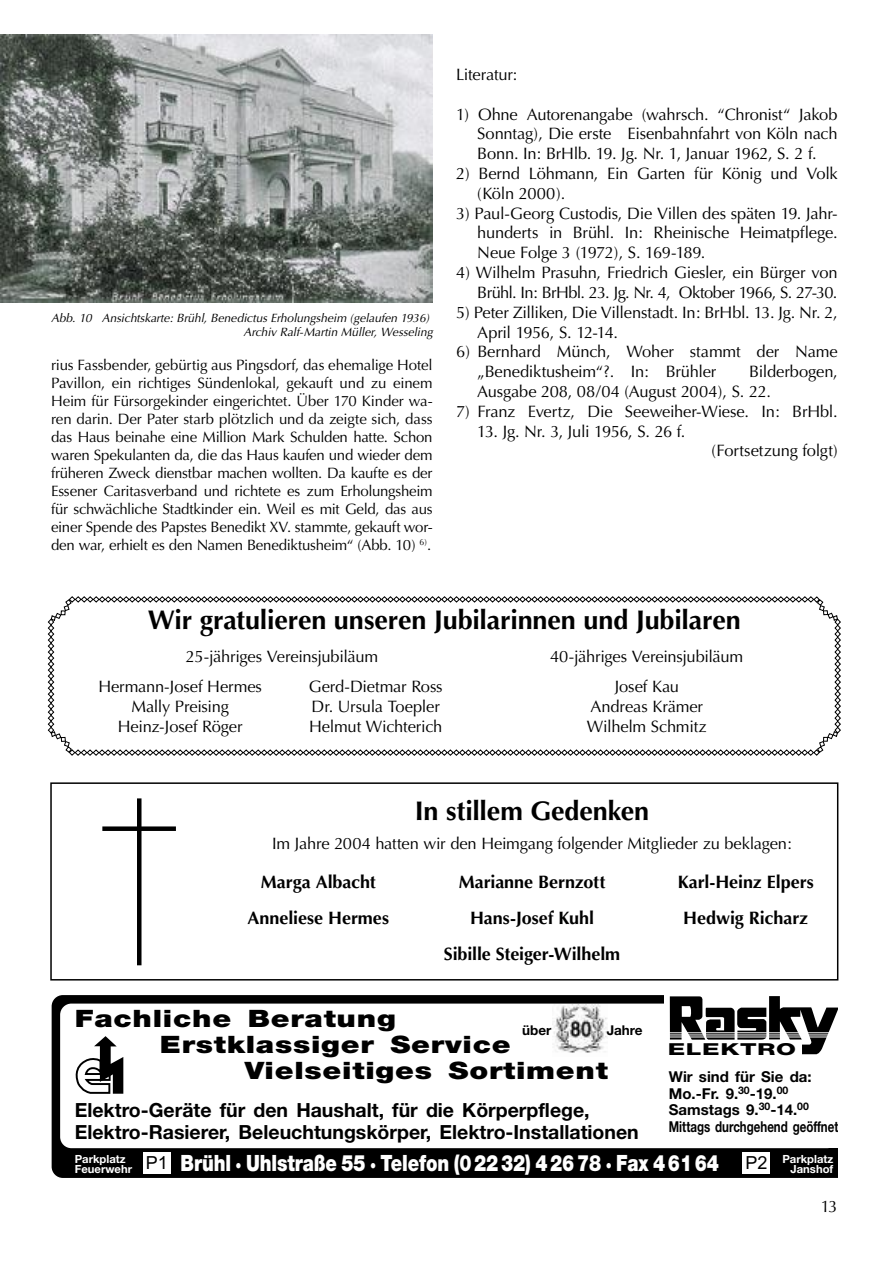
<style>
.page{position:relative;width:893px;height:1263px;background:#fff}
.page>*{position:absolute;margin:0;border:0;box-sizing:border-box;transform-origin:0 0}
.t1{font:700 27px "Optima";letter-spacing:-.005em;color:#000}
.t2{font:900 24px "Helvetica Neue";letter-spacing:.025em;color:#000;scale:1.25 1}
.t3{font:900 22.5px "Helvetica Neue";letter-spacing:-.005em;color:#fff;scale:.81 1}
.t4{font:700 19.5px/22.5px "Helvetica Neue";color:#000}
.t5{font:700 18px/36px "Optima";letter-spacing:-.005em;color:#000;text-align:center}
.t6{font:16.5px/19.8px "Optima";letter-spacing:-.015em;color:#000}
.t7{font:800 16.5px "Helvetica Neue";letter-spacing:.025em;color:#000;scale:1.55 1}
.t8{font:15px/18px "Optima";letter-spacing:-.015em;color:#000;text-align:justify}
.t9{font:700 15px/16.5px "Helvetica Neue";color:#000}
.t10{font:700 13.5px "Helvetica Neue";color:#000}
.t11{font:italic 12px/14.4px "Optima";letter-spacing:-.005em;color:#000;text-align:right}
.t12{font:700 11.25px/10.5px "Helvetica Neue";color:#fff}
.s1{font-family:"Arial";font-weight:400;font-size:18px;color:#000}
</style>
<div class="page">
<svg style="left:48px;top:596px;width:793px;height:160px"></svg>
<svg style="left:52px;top:995px;width:786px;height:183px;background:#020202"></svg>
<div style="left:60px;top:1003px;width:778px;height:145px;background:#fff;border-radius:11px"></div>
<svg style="left:75px;top:1036px;width:48px;height:58px"></svg>
<img style="left:552px;top:1004px;width:56px;height:49px">
<div style="left:664px;top:995px;width:174px;height:153px;background:#fff"></div>
<svg style="left:670px;top:996px;width:168px;height:58px"></svg>
<hr style="left:668px;top:1032px;width:164px;height:1px;background:#fff">
<hr style="left:668px;top:1034px;width:164px;height:1px;background:#fff">
<hr style="left:669px;top:1036px;width:164px;height:1px;background:#fff">
<div style="left:143px;top:1152px;width:28px;height:22px;background:#fff"></div>
<div style="left:743px;top:1152px;width:27px;height:22px;background:#fff"></div>
<img style="left:0;top:34px;width:433px;height:269px">
<div style="left:50px;top:782px;width:788px;height:198px;border:2px solid #000"></div>
<div style="left:137px;top:798px;width:5px;height:167px;background:#000"></div>
<div style="left:102px;top:826px;width:74px;height:5px;background:#000"></div>
<p class="t11" style="left:51px;top:311px;width:383px">Abb. 10 Ansichtskarte: Brühl, Benedictus Erholungsheim (gelaufen 1936)<br>Archiv Ralf-Martin Müller, Wesseling</p>
<p class="t8" style="left:51px;top:356px;width:383px">rius Fassbender, gebürtig aus Pingsdorf, das ehemalige Hotel Pavillon, ein richtiges Sündenlokal, gekauft und zu einem Heim für Fürsorgekinder eingerichtet. Über 170 Kinder wa&shy;ren darin. Der Pater starb plötzlich und da zeigte sich, dass das Haus beinahe eine Million Mark Schulden hatte. Schon waren Spekulanten da, die das Haus kaufen und wieder dem früheren Zweck dienstbar machen wollten. Da kaufte es der Essener Caritasverband und richtete es zum Erholungsheim für schwächliche Stadtkinder ein. Weil es mit Geld, das aus einer Spende des Papstes Benedikt XV. stammte, gekauft wor&shy;den war, erhielt es den Namen Benediktusheim“ (Abb. 10) <sup>6)</sup>.</p>
<p class="t6" style="left:456px;top:65px;width:63px">Literatur:</p>
<p class="t6" style="left:477px;top:104px;width:362px;text-align:justify;text-indent:-21px">1) Ohne Autorenangabe (wahrsch. “Chronist“ Jakob Sonntag), Die erste Eisenbahnfahrt von Köln nach Bonn. In: BrHlb. 19. Jg. Nr. 1, Januar 1962, S. 2 f.</p>
<p class="t6" style="left:477px;top:164px;width:362px;text-indent:-21px">2) Bernd Löhmann, Ein Garten für König und Volk (Köln 2000).</p>
<p class="t6" style="left:477px;top:203px;width:362px;text-align:justify;text-indent:-21px">3) Paul-Georg Custodis, Die Villen des späten 19. Jahr&shy;hunderts in Brühl. In: Rheinische Heimatpflege.<br>Neue Folge 3 (1972), S. 169-189.</p>
<p class="t6" style="left:456px;top:263px;width:383px;text-align:right">4) Wilhelm Prasuhn, Friedrich Giesler, ein Bürger von<br>Brühl. In: BrHbl. 23. Jg. Nr. 4, Oktober 1966, S. 27-30.</p>
<p class="t6" style="left:477px;top:302px;width:362px;text-indent:-21px">5) Peter Zilliken, Die Villenstadt. In: BrHbl. 13. Jg. Nr. 2,<br>April 1956, S. 12-14.</p>
<p class="t6" style="left:477px;top:342px;width:362px;text-indent:-21px">6) Bernhard Münch, Woher stammt der Name „Benediktusheim“?. In: Brühler</p>
<p class="t6" style="left:477px;top:362px;width:362px;text-indent:272px">Bilderbogen,<br>Ausgabe 208, 08/04 (August 2004), S. 22.</p>
<p class="t6" style="left:456px;top:401px;width:383px">7) Franz Evertz, Die Seeweiher-Wiese. In: BrHbl.</p>
<p class="t6" style="left:477px;top:421px;width:210px">13. Jg. Nr. 3, Juli 1956, S. 26 f.</p>
<p class="t6" style="left:711px;top:441px;width:128px">(Fortsetzung folgt)</p>
<h1 class="t1" style="left:148px;top:604px;width:595px">Wir gratulieren unseren Jubilarinnen und Jubilaren</h1>
<p class="t6" style="left:186px;top:646px;width:194px">25-jähriges Vereinsjubiläum</p>
<p class="t6" style="left:550px;top:646px;width:195px">40-jähriges Vereinsjubiläum</p>
<p class="t6" style="left:98px;top:677px;width:165px;text-align:center">Hermann-Josef Hermes<br>Mally Preising<br>Heinz-Josef Röger</p>
<p class="t6" style="left:309px;top:677px;width:135px">Gerd-Dietmar Ross<br>Dr. Ursula Toepler<br>Helmut Wichterich</p>
<p class="t6" style="left:587px;top:677px;width:121px;text-align:center">Josef Kau<br>Andreas Krämer<br>Wilhelm Schmitz</p>
<h1 class="t1" style="left:415px;top:795px;width:236px">In stillem Gedenken</h1>
<p class="t6" style="left:272px;top:833px;width:521px">Im Jahre 2004 hatten wir den Heimgang folgender Mitglieder zu beklagen:</p>
<p class="t5" style="left:248px;top:864px;width:143px">Marga Albacht<br>Anneliese Hermes</p>
<p class="t5" style="left:444px;top:864px;width:178px">Marianne Bernzott<br>Hans-Josef Kuhl<br>Sibille Steiger-Wilhelm</p>
<p class="t5" style="left:678px;top:864px;width:138px">Karl-Heinz Elpers<br>Hedwig Richarz</p>
<h2 class="t2" style="left:75px;top:1004px;width:258px">Fachliche Beratung</h2>
<h2 class="t2" style="left:160px;top:1030px;width:282px">Erstklassiger Service</h2>
<h2 class="t2" style="left:245px;top:1056px;width:292px">Vielseitiges Sortiment</h2>
<p class="t4" style="left:75px;top:1098px;width:565px">Elektro-Geräte für den Haushalt, für die Körperpflege,<br>Elektro-Rasierer, Beleuchtungskörper, Elektro-Installationen</p>
<p class="t10" style="left:522px;top:1021px;width:31px">über</p>
<p class="t10" style="left:607px;top:1021px;width:38px">Jahre</p>
<p class="t7" style="left:668px;top:1039px;width:84px">ELEKTRO</p>
<p class="t9" style="left:669px;top:1068px;width:171px">Wir sind für Sie da:<br>Mo.-Fr. 9.<sup>30</sup>-19.<sup>00<br></sup>Samstags 9.<sup>30</sup>-14.<sup>00<br></sup>Mittags durchgehend geöffnet</p>
<h3 class="t3" style="left:181px;top:1149px;width:726px">Brühl · Uhlstraße 55 · Telefon (0 22 32) 4 26 78 · Fax 4 61 64 <span class="s1">P2</span></h3>
<p class="t12" style="left:791px;top:1163px;width:44px">Janshof</p>
<p class="t12" style="left:75px;top:1153px;width:95px">Parkplatz<br>Feuerwehr <sup>P1</sup></p>
<p class="t12" style="left:782px;top:1153px;width:52px">Parkplatz</p>
<p class="t6" style="left:821px;top:1196px;width:18px">13</p>
</div>
